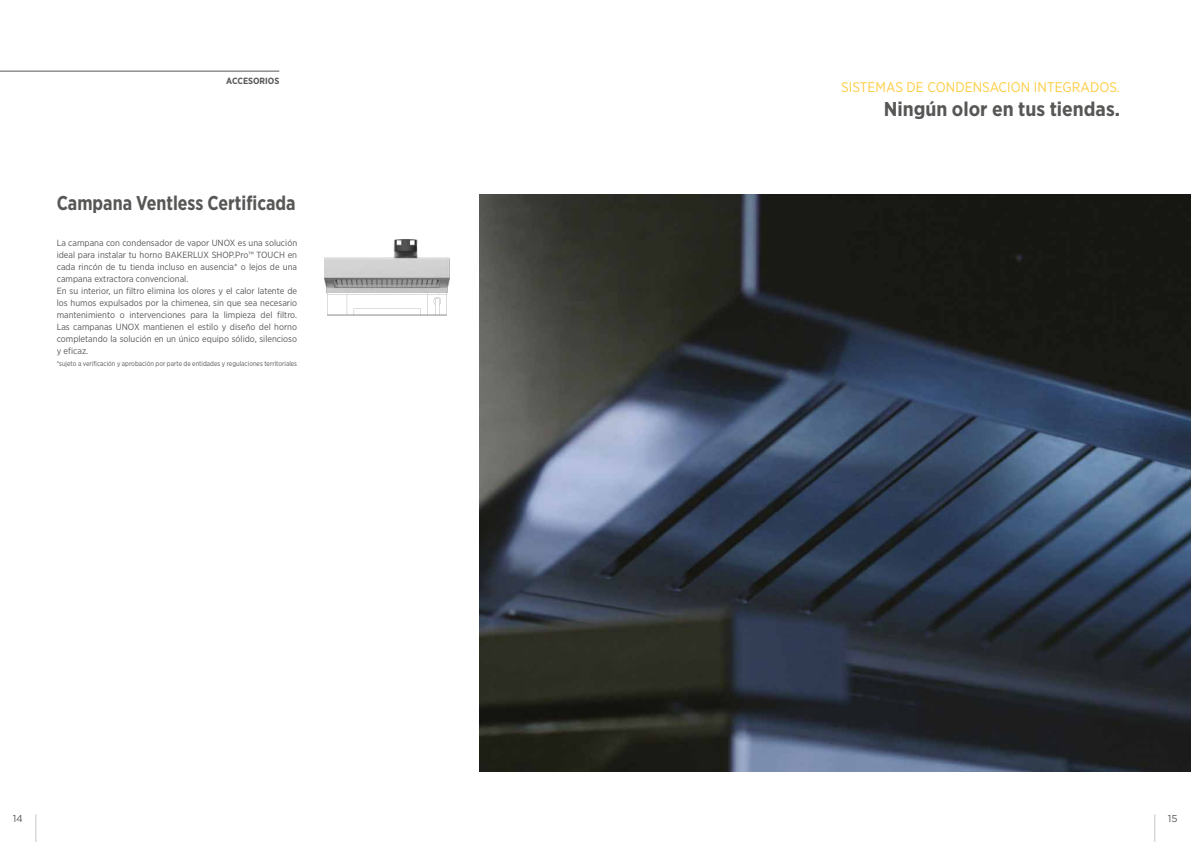
<style>
.page{position:relative;width:1191px;height:842px;background:#fff}
.page>*{position:absolute;margin:0;border:0;box-sizing:border-box;transform-origin:0 0}
.t1{font:700 20px "Gotham Narrow";color:#575756;scale:.91 1}
.t2{font:700 20px "Gotham Narrow";color:#575756}
.t3{font:14px "Gotham Narrow";color:#fecd44}
.t4{font:10px "Gotham";color:#575756}
.t5{font:9px/12px "Gotham Narrow";color:#575756}
.t6{font:700 9px "Gotham Narrow";color:#575756}
.t7{font:7px "Gotham Narrow";color:#575756;scale:.95 1}
</style>
<div class="page">
<svg style="left:36px;top:814px;width:1px;height:28px"></svg>
<svg style="left:1154px;top:814px;width:1px;height:28px"></svg>
<hr style="left:0;top:71px;width:279px;height:1px;background:#575756">
<img style="left:479px;top:194px;width:712px;height:577px">
<hr style="left:327px;top:315px;width:120px;height:1px;background:#878787">
<svg style="left:327px;top:293px;width:120px;height:22px"></svg>
<img style="left:325px;top:239px;width:124px;height:54px">
<p class="t6" style="left:226px;top:75px;width:54px">ACCESORIOS</p>
<h1 class="t1" style="left:57px;top:191px;width:264px">Campana Ventless Certificada</h1>
<p class="t5" style="left:57px;top:237px;width:242px">La campana con condensador de vapor UNOX es una solución ideal para instalar tu horno BAKERLUX SHOP.Pro™ TOUCH en cada rincón de tu tienda incluso en ausencia* o lejos de una campana extractora convencional.<br>En su interior, un filtro elimina los olores y el calor latente de los humos expulsados por la chimenea, sin que sea necesario mantenimiento o intervenciones para la limpieza del filtro.<br>Las campanas UNOX mantienen el estilo y diseño del horno completando la solución en un único equipo sólido, silencioso y eficaz.</p>
<p class="t7" style="left:57px;top:359px;width:254px">*sujeto a verificación y aprobación por parte de entidades y regulaciones territoriales</p>
<h2 class="t3" style="left:841px;top:79px;width:280px">SISTEMAS DE CONDENSACION INTEGRADOS.</h2>
<h1 class="t2" style="left:883px;top:97px;width:238px">Ningún olor en tus tiendas.</h1>
<p class="t4" style="left:13px;top:812px;width:12px">14</p>
<p class="t4" style="left:1168px;top:812px;width:11px">15</p>
</div>
